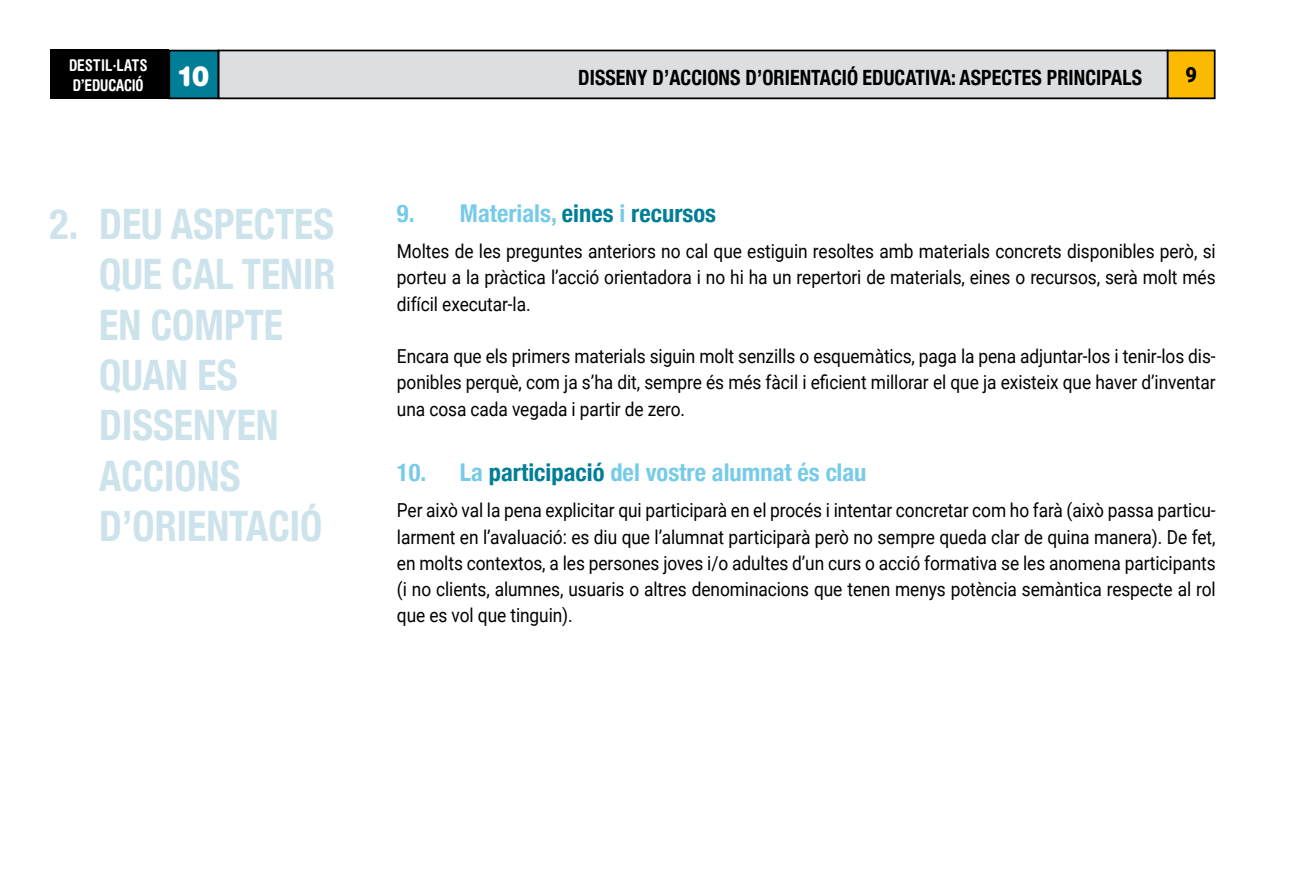
<style>
.page{position:relative;width:1290px;height:893px;background:#fff}
.page>*{position:absolute;margin:0;border:0;box-sizing:border-box;transform-origin:0 0}
.t1{font:700 condensed 42px/50.4px "Helvetica Neue";color:#cde3eb;scale:.95 1}
.t2{font:700 condensed 24.5px "Helvetica Neue";color:#77cbe8}
.t3{font:700 condensed 21px "Helvetica Neue";letter-spacing:.005em;color:#000;scale:.95 1}
.t4{font:900 21px "Roboto";color:#000;scale:.95 1}
.t5{font:19.25px/26.2px "Roboto";letter-spacing:-.005em;color:#000;text-align:justify;scale:.9 1}
.t6{font:700 condensed 16.28px/19.4px "Helvetica Rounded";letter-spacing:-.005em;color:#fff;scale:.95 1}
.s1{color:#007e97}
</style>
<div class="page">
<div style="left:219px;top:50px;width:948px;height:48px;background:#dbdfe1"></div>
<div style="left:218px;top:50px;width:950px;height:49px;border:2px solid #000"></div>
<div style="left:1167px;top:50px;width:47px;height:48px;background:#fbba00"></div>
<div style="left:1167px;top:50px;width:48px;height:49px;border:2px solid #000"></div>
<div style="left:50px;top:50px;width:119px;height:49px;background:#000"></div>
<div style="left:169px;top:51px;width:49px;height:47px;background:#007e97"></div>
<div style="left:168px;top:50px;width:51px;height:49px;border:2px solid #000"></div>
<p class="t6" style="left:69px;top:55px;width:149px">DESTIL·LATS<br>D’EDUCACIÓ <sup>10</sup></p>
<p class="t3" style="left:578px;top:60px;width:595px">DISSENY D’ACCIONS D’ORIENTACIÓ EDUCATIVA: ASPECTES PRINCIPALS</p>
<p class="t4" style="left:1185px;top:60px;width:14px">9</p>
<h1 class="t1" style="left:99px;top:196px;width:250px;text-indent:-50px">2. DEU ASPECTES<br>QUE CAL TENIR<br>EN COMPTE<br>QUAN ES<br>DISSENYEN<br>ACCIONS<br>D’ORIENTACIÓ</h1>
<p class="t2" style="left:397px;top:193px;width:321px">9. Materials, <span class="s1">eines</span> i <span class="s1">recursos</span></p>
<p class="t5" style="left:397px;top:237px;width:911px">Moltes de les preguntes anteriors no cal que estiguin resoltes amb materials concrets disponibles però, si porteu a la pràctica l’acció orientadora i no hi ha un repertori de materials, eines o recursos, serà molt més difícil executar-la.</p>
<p class="t5" style="left:397px;top:342px;width:911px">Encara que els primers materials siguin molt senzills o esquemàtics, paga la pena adjuntar-los i tenir-los dis&shy;ponibles perquè, com ja s’ha dit, sempre és més fàcil i eficient millorar el que ja existeix que haver d’inventar una cosa cada vegada i partir de zero.</p>
<p class="t2" style="left:397px;top:452px;width:471px">10. La <span class="s1">participació</span> del vostre alumnat és clau</p>
<p class="t5" style="left:397px;top:497px;width:911px">Per això val la pena explicitar qui participarà en el procés i intentar concretar com ho farà (això passa particu&shy;larment en l’avaluació: es diu que l’alumnat participarà però no sempre queda clar de quina manera). De fet, en molts contextos, a les persones joves i/o adultes d’un curs o acció formativa se les anomena participants (i no clients, alumnes, usuaris o altres denominacions que tenen menys potència semàntica respecte al rol que es vol que tinguin).</p>
</div>
